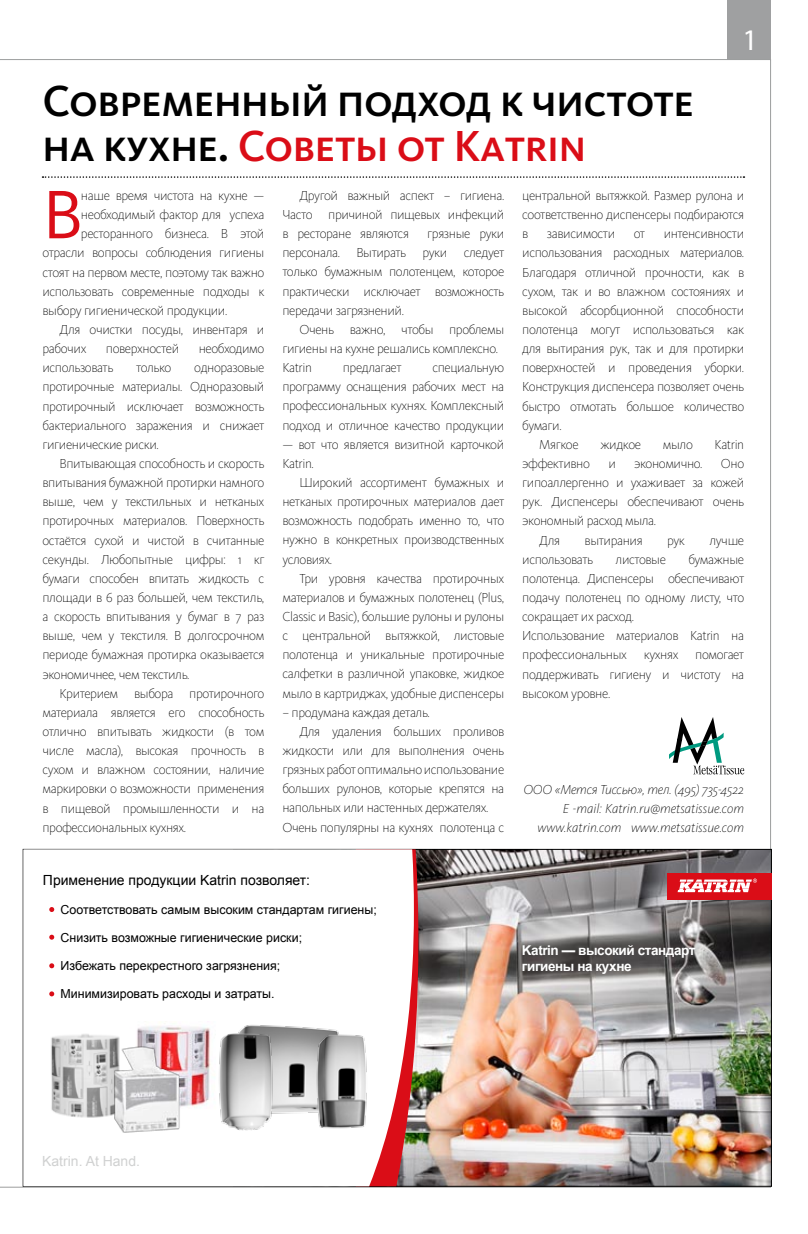
<style>
.page{position:relative;width:808px;height:1234px;background:#fff}
.page>*{position:absolute;margin:0;border:0;box-sizing:border-box;transform-origin:0 0}
.t1{font:70.95px "Kievit CY";color:#da0d17}
.t2{font:45px/45px "Kievit CY Medium SC";letter-spacing:-.01em;color:#000}
.t3{font:30px "Myriad Pro";color:#fff}
.t4{font:13.95px "Arial";color:#000}
.t5{font:13.95px "Arial";color:#d0d1d1}
.t6{font:200 13.5px/19.2px "Kievit CY";letter-spacing:-.03em;color:#000;text-align:justify}
.t7{font:italic 200 13.5px/19.2px "Kievit CY";color:#000;text-align:right}
.t8{font:700 13.5px/16.2px "Arial";letter-spacing:-.03em;color:#fff}
.t9{font:12.45px "Arial";color:#000}
.s1{color:#da0d17}
</style>
<div class="page">
<div style="left:727px;top:0;width:44px;height:60px;background:#9fa0a1"></div>
<img style="left:418px;top:850px;width:352px;height:334px">
<svg style="left:414px;top:849px;width:4px;height:336px"></svg>
<svg style="left:23px;top:849px;width:391px;height:336px"></svg>
<div style="left:667px;top:872px;width:104px;height:26px;background:#da0d17"></div>
<svg style="left:678px;top:878px;width:79px;height:14px"></svg>
<img style="left:129px;top:1021px;width:89px;height:88px">
<img style="left:42px;top:1029px;width:92px;height:92px">
<img style="left:102px;top:1043px;width:87px;height:91px">
<svg style="left:49px;top:906px;width:5px;height:5px"></svg>
<svg style="left:49px;top:934px;width:5px;height:5px"></svg>
<svg style="left:49px;top:963px;width:5px;height:5px"></svg>
<svg style="left:49px;top:991px;width:5px;height:5px"></svg>
<svg style="left:43px;top:176px;width:701px;height:2px"></svg>
<svg style="left:669px;top:717px;width:75px;height:57px"></svg>
<img style="left:231px;top:1020px;width:116px;height:100px">
<img style="left:214px;top:1030px;width:65px;height:103px">
<img style="left:311px;top:1031px;width:64px;height:102px">
<h3 class="t3" style="left:742px;top:21px;width:17px">1</h3>
<h2 class="t2" style="left:43px;top:80px;width:653px">Современный подход к чистоте на кухне. <span class="s1">Советы от Katrin</span></h2>
<p class="t6" style="left:522px;top:186px;width:223px">центральной вытяжкой. Размер рулона и соответственно диспенсеры подбираются в</p>
<h1 class="t1" style="left:43px;top:177px;width:42px">В</h1>
<p class="t6" style="left:81px;top:186px;width:185px">наше время чистота на кухне —</p>
<p class="t6" style="left:282px;top:186px;width:223px;text-indent:17px">Другой важный аспект – гигиена.<br>Часто причиной пищевых инфекций в ресторане являются</p>
<p class="t6" style="left:81px;top:205px;width:185px">необходимый фактор для успеха</p>
<p class="t6" style="left:81px;top:224px;width:185px">ресторанного бизнеса. В этой</p>
<p class="t6" style="left:43px;top:244px;width:223px">отрасли вопросы соблюдения гигиены</p>
<p class="t6" style="left:43px;top:263px;width:223px">стоят на первом месте, поэтому так важно</p>
<p class="t6" style="left:43px;top:282px;width:223px">использовать современные подходы к</p>
<p class="t6" style="left:43px;top:301px;width:186px">выбору гигиенической продукции.</p>
<p class="t6" style="left:60px;top:320px;width:206px">Для очистки посуды, инвентаря и</p>
<p class="t6" style="left:43px;top:339px;width:45px">рабочих</p>
<p class="t6" style="left:106px;top:339px;width:75px">поверхностей</p>
<p class="t6" style="left:199px;top:339px;width:67px">необходимо</p>
<p class="t6" style="left:43px;top:358px;width:72px">использовать</p>
<p class="t6" style="left:136px;top:358px;width:37px">только</p>
<p class="t6" style="left:282px;top:224px;width:223px;text-indent:145px">грязные руки персонала. Вытирать руки следует только бумажным полотенцем, которое практически исключает возможность передачи загрязнений.</p>
<p class="t6" style="left:282px;top:320px;width:223px;text-align:left;text-indent:17px">Очень важно, чтобы проблемы гигиены на кухне решались комплексно.<br>Katrin</p>
<p class="t6" style="left:547px;top:224px;width:70px">зависимости</p>
<p class="t6" style="left:634px;top:224px;width:13px">от</p>
<p class="t6" style="left:664px;top:224px;width:82px">интенсивности</p>
<p class="t6" style="left:522px;top:244px;width:223px">использования расходных материалов.</p>
<p class="t6" style="left:522px;top:263px;width:223px">Благодаря отличной прочности, как в</p>
<p class="t6" style="left:522px;top:282px;width:223px">сухом, так и во влажном состояниях и</p>
<p class="t6" style="left:522px;top:301px;width:223px">высокой абсорбционной способности</p>
<p class="t6" style="left:522px;top:320px;width:223px">полотенца могут использоваться как</p>
<p class="t6" style="left:522px;top:339px;width:223px">для вытирания рук, так и для протирки</p>
<p class="t6" style="left:522px;top:358px;width:223px">поверхностей и проведения уборки.</p>
<p class="t6" style="left:522px;top:378px;width:223px">Конструкция диспенсера позволяет очень</p>
<p class="t6" style="left:522px;top:397px;width:223px">быстро отмотать большое количество</p>
<p class="t6" style="left:522px;top:416px;width:41px">бумаги.</p>
<p class="t6" style="left:539px;top:435px;width:41px">Мягкое</p>
<p class="t6" style="left:600px;top:435px;width:42px">жидкое</p>
<p class="t6" style="left:663px;top:435px;width:31px">мыло</p>
<p class="t6" style="left:715px;top:435px;width:31px">Katrin</p>
<p class="t6" style="left:522px;top:454px;width:69px">эффективно</p>
<p class="t6" style="left:608px;top:454px;width:9px">и</p>
<p class="t6" style="left:634px;top:454px;width:70px">экономично.</p>
<p class="t6" style="left:721px;top:454px;width:25px">Оно</p>
<p class="t6" style="left:522px;top:473px;width:223px">гипоаллергенно и ухаживает за кожей</p>
<p class="t6" style="left:522px;top:492px;width:223px">рук. Диспенсеры обеспечивают очень</p>
<p class="t6" style="left:522px;top:511px;width:135px">экономный расход мыла.</p>
<p class="t6" style="left:539px;top:531px;width:22px">Для</p>
<p class="t6" style="left:585px;top:531px;width:60px">вытирания</p>
<p class="t6" style="left:667px;top:531px;width:19px">рук</p>
<p class="t6" style="left:709px;top:531px;width:36px">лучше</p>
<p class="t6" style="left:522px;top:550px;width:72px">использовать</p>
<p class="t6" style="left:616px;top:550px;width:52px">листовые</p>
<p class="t6" style="left:282px;top:358px;width:223px;text-indent:150px">специальную программу оснащения рабочих мест на профессиональных кухнях. Комплексный подход и отличное качество продукции</p>
<p class="t6" style="left:282px;top:435px;width:223px">— вот что является визитной карточкой<br>Katrin.</p>
<p class="t6" style="left:282px;top:473px;width:223px;text-indent:17px">Широкий ассортимент бумажных и нетканых протирочных материалов дает возможность подобрать именно то, что нужно в конкретных производственных условиях.</p>
<p class="t6" style="left:282px;top:569px;width:223px;text-indent:17px">Три уровня качества протирочных материалов и бумажных полотенец (Plus, Classic и Basic), большие рулоны и рулоны с центральной вытяжкой, листовые полотенца и уникальные протирочные салфетки в различной упаковке, жидкое мыло в картриджах, удобные диспенсеры</p>
<p class="t6" style="left:282px;top:703px;width:149px">– продумана каждая деталь.</p>
<p class="t6" style="left:299px;top:722px;width:206px">Для удаления больших проливов</p>
<p class="t6" style="left:282px;top:741px;width:223px">жидкости или для выполнения очень</p>
<p class="t6" style="left:282px;top:760px;width:223px">грязных работ оптимально использование</p>
<p class="t6" style="left:282px;top:779px;width:223px">больших рулонов, которые крепятся на</p>
<p class="t6" style="left:282px;top:798px;width:207px">напольных или настенных держателях.</p>
<p class="t6" style="left:282px;top:817px;width:223px">Очень популярны на кухнях полотенца с</p>
<p class="t6" style="left:343px;top:358px;width:60px">предлагает</p>
<p class="t6" style="left:43px;top:358px;width:223px;text-indent:152px">одноразовые протирочные материалы. Одноразовый протирочный исключает возможность бактериального заражения и снижает гигиенические риски.</p>
<p class="t6" style="left:43px;top:454px;width:223px;text-indent:17px">Впитывающая способность и скорость впитывания бумажной протирки намного выше, чем у текстильных и нетканых протирочных материалов. Поверхность остаётся сухой и чистой в считанные секунды. Любопытные цифры: 1 кг бумаги способен впитать жидкость с площади в 6 раз большей, чем текстиль, а скорость впитывания у бумаг в 7 раз выше, чем у текстиля. В долгосрочном периоде бумажная протирка оказывается экономичнее, чем текстиль.</p>
<p class="t6" style="left:43px;top:684px;width:223px;text-indent:17px">Критерием выбора протирочного материала является его способность отлично впитывать жидкости (в том числе масла), высокая прочность в сухом и влажном состоянии, наличие маркировки о возможности применения в пищевой промышленности и на профессиональных кухнях.</p>
<p class="t6" style="left:522px;top:550px;width:223px;text-align:left;text-indent:166px">бумажные полотенца. Диспенсеры обеспечивают подачу полотенец по одному листу, что сокращает их расход.<br>Использование материалов Katrin на профессиональных кухнях помогает поддерживать гигиену и чистоту на высоком уровне.</p>
<p class="t7" style="left:523px;top:779px;width:222px">ООО «Мется Тиссью», тел. (495) 735-4522<br>E -mail: Katrin.ru@metsatissue.com www.katrin.com www.metsatissue.com</p>
<p class="t4" style="left:43px;top:871px;width:269px">Применение продукции Katrin позволяет:</p>
<p class="t9" style="left:61px;top:901px;width:318px">Соответствовать самым высоким стандартам гигиены;</p>
<p class="t9" style="left:61px;top:929px;width:243px">Снизить возможные гигиенические риски;</p>
<p class="t9" style="left:61px;top:957px;width:221px">Избежать перекрестного загрязнения;</p>
<p class="t9" style="left:61px;top:985px;width:216px">Минимизировать расходы и затраты.</p>
<p class="t5" style="left:42px;top:1152px;width:99px">Katrin. At Hand.</p>
<p class="t8" style="left:522px;top:942px;width:175px">Katrin — высокий стандарт гигиены на кухне</p>
</div>
